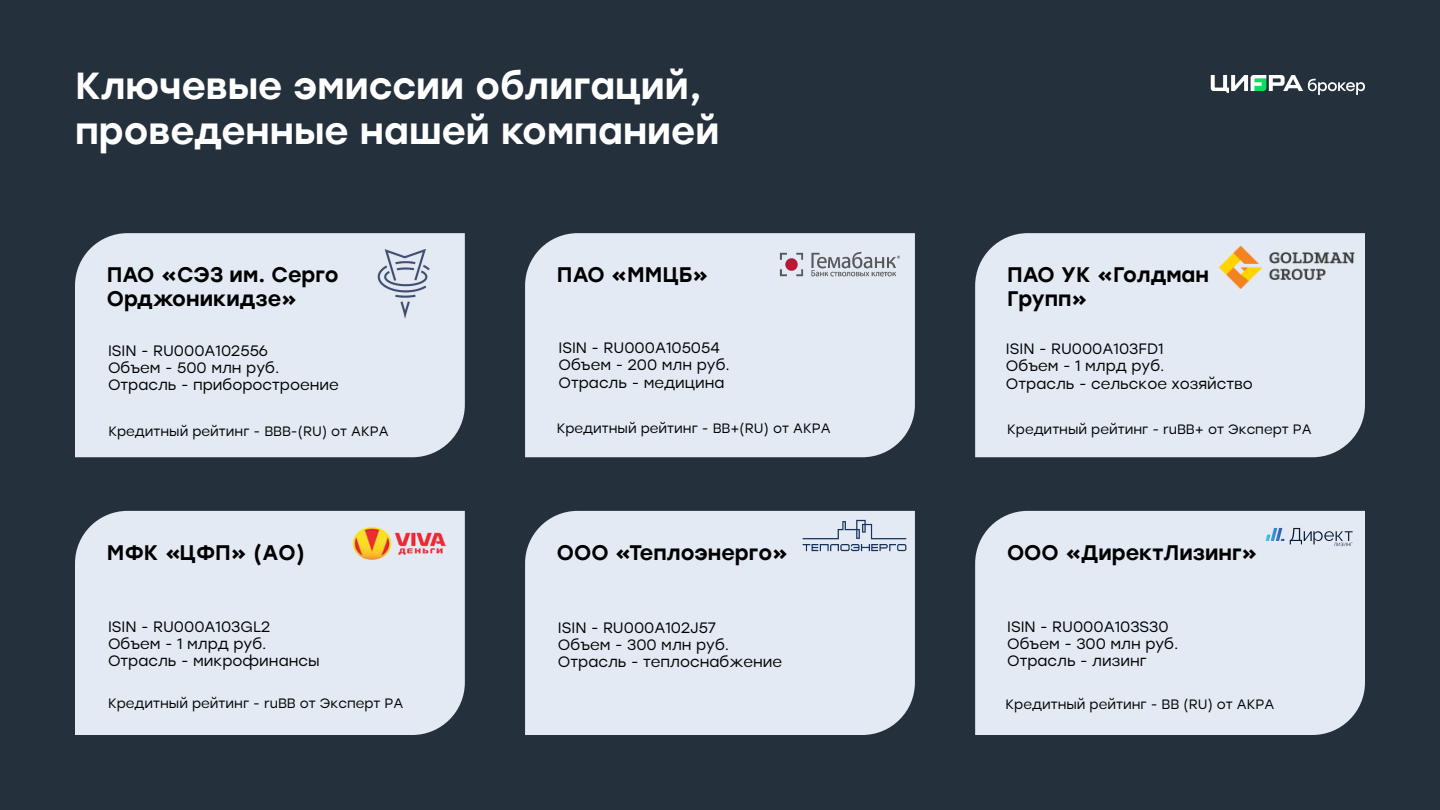
<style>
.page{position:relative;width:1440px;height:810px;background:#24303b}
.page>*{position:absolute;margin:0;border:0;box-sizing:border-box;transform-origin:0 0}
.Head2{font:500 37.5px/45px "Stolzl";color:#fff}
.t1{font:500 21px/24px "Stolzl";color:#000}
.t2{font:15px/17.2px "Stolzl";color:#000}
.t3{font:13.5px "Stolzl";color:#000}
</style>
<div class="page">
<div style="left:75px;top:511px;width:390px;height:224px;background:#e3eaf4"></div>
<div style="left:75px;top:233px;width:390px;height:224px;background:#e3eaf4"></div>
<div style="left:525px;top:511px;width:390px;height:224px;background:#e3eaf4"></div>
<div style="left:525px;top:233px;width:390px;height:224px;background:#e3eaf4"></div>
<div style="left:975px;top:511px;width:390px;height:224px;background:#e3eaf4"></div>
<div style="left:975px;top:233px;width:390px;height:224px;background:#e3eaf4"></div>
<svg style="left:1211px;top:75px;width:154px;height:20px"></svg>
<img style="left:361px;top:249px;width:84px;height:74px">
<img style="left:796px;top:510px;width:117px;height:67px">
<img style="left:769px;top:245px;width:136px;height:38px">
<img style="left:353px;top:510px;width:94px;height:73px">
<svg style="left:1266px;top:528px;width:87px;height:18px;background:#b6c4d5"></svg>
<img style="left:1220px;top:245px;width:134px;height:43px">
<p class="Head2" style="left:75px;top:62px;width:646px">Ключевые эмиссии облигаций, проведенные нашей компанией</p>
<p class="t1" style="left:107px;top:262px;width:233px">ПАО «СЭЗ им. Серго<br>Орджоникидзе»</p>
<p class="t2" style="left:108px;top:342px;width:232px">ISIN - RU000A102556<br>Объем - 500 млн руб.<br>Отрасль - приборостроение</p>
<p class="t3" style="left:108px;top:422px;width:282px">Кредитный рейтинг - BBВ-(RU) от АКРА</p>
<h2 class="t1" style="left:107px;top:539px;width:199px">МФК «ЦФП» (АО)</h2>
<p class="t2" style="left:108px;top:618px;width:213px">ISIN - RU000A103GL2<br>Объем - 1 млрд руб.<br>Отрасль - микрофинансы</p>
<p class="t3" style="left:108px;top:694px;width:297px">Кредитный рейтинг - ruBВ от Эксперт РА</p>
<p class="t1" style="left:557px;top:262px;width:153px">ПАО «ММЦБ»</p>
<p class="t1" style="left:1007px;top:262px;width:204px">ПАО УК «Голдман<br>Групп»</p>
<p class="t2" style="left:559px;top:339px;width:173px">ISIN - RU000A105054<br>Объем - 200 млн руб.<br>Отрасль - медицина</p>
<p class="t3" style="left:557px;top:419px;width:275px">Кредитный рейтинг - BB+(RU) от АКРА</p>
<p class="t2" style="left:1006px;top:340px;width:249px">ISIN - RU000A103FD1<br>Объем - 1 млрд руб.<br>Отрасль - сельское хозяйство</p>
<p class="t3" style="left:1007px;top:420px;width:306px">Кредитный рейтинг - ruBB+ от Эксперт РА</p>
<p class="t1" style="left:557px;top:539px;width:233px">ООО «Теплоэнерго»</p>
<h2 class="t1" style="left:1007px;top:539px;width:252px">ООО «ДиректЛизинг»</h2>
<p class="t2" style="left:558px;top:618px;width:226px">ISIN - RU000A102J57<br>Объем - 300 млн руб.<br>Отрасль - теплоснабжение</p>
<p class="t2" style="left:1007px;top:618px;width:173px">ISIN - RU000A103S30<br>Объем - 300 млн руб.<br>Отрасль - лизинг</p>
<p class="t3" style="left:1006px;top:695px;width:270px">Кредитный рейтинг - BВ (RU) от АКРА</p>
</div>
